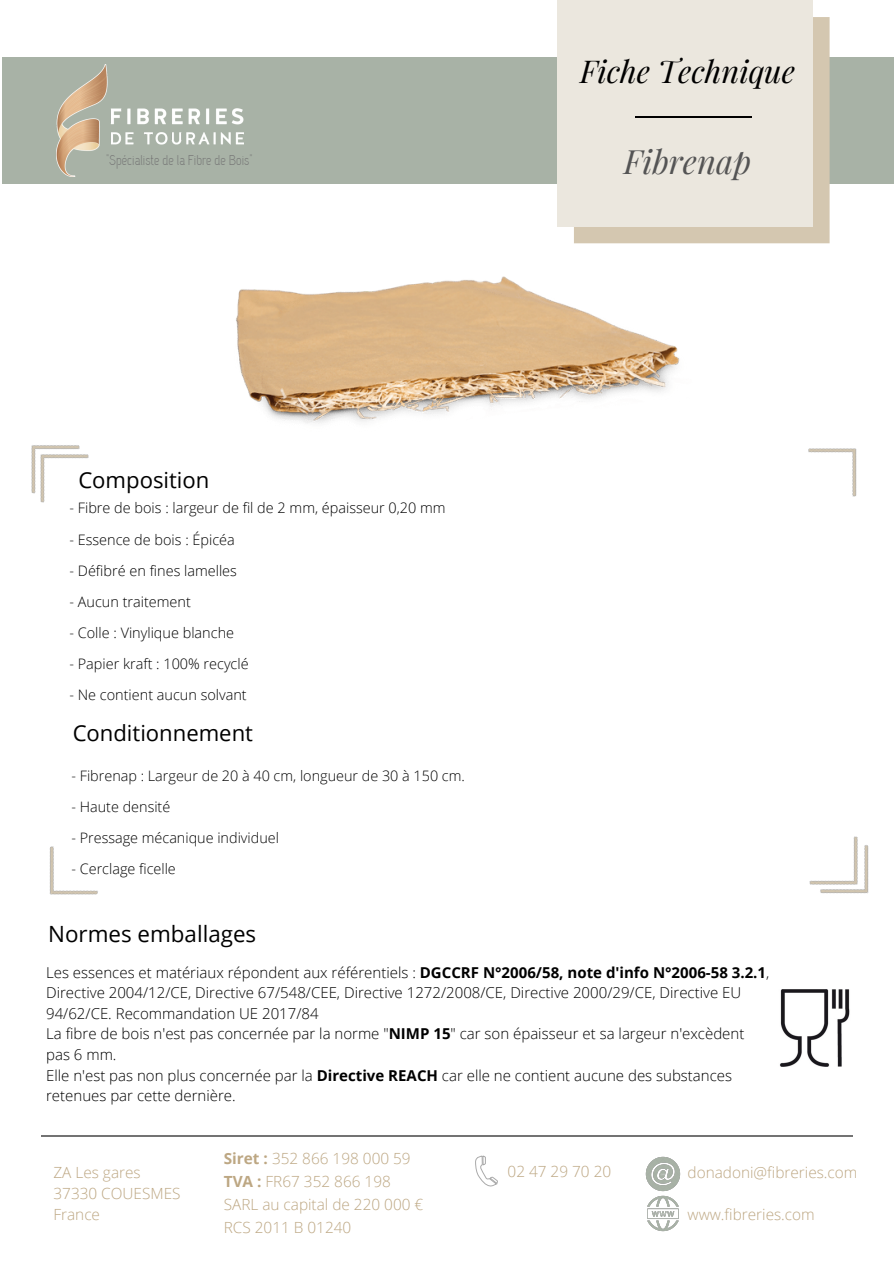
<style>
.page{position:relative;width:894px;height:1264px;background:#fff}
.page>*{position:absolute;margin:0;border:0;box-sizing:border-box;transform-origin:0 0}
.t1{font:italic 32.85px "Playfair Display";color:#545454}
.t2{font:italic 30.9px "Playfair Display";color:#000}
.t3{font:22.35px "Open Sans";color:#000}
.t4{font:22.05px "Open Sans";color:#000}
.t5{font:300 15.3px/23.1px "Open Sans";color:#bda783}
.t6{font:300 15px/20.5px "Open Sans";color:#000}
.t7{font:300 14.4px "Open Sans";color:#000}
.t8{font:14.1px "Capsuula";color:#737373}
.s1{font-weight:700}
</style>
<div class="page">
<div style="left:2px;top:57px;width:891px;height:126px;background:#a8b2a6"></div>
<div style="left:770px;top:17px;width:59px;height:226px;background:#d4c7b0"></div>
<div style="left:556px;top:0;width:256px;height:226px;background:#ebe7de"></div>
<img style="left:31px;top:445px;width:58px;height:58px">
<img style="left:809px;top:836px;width:60px;height:58px">
<img style="left:49px;top:846px;width:49px;height:49px">
<img style="left:808px;top:448px;width:49px;height:49px">
<img style="left:56px;top:64px;width:187px;height:113px">
<img style="left:780px;top:989px;width:70px;height:77px">
<hr style="left:41px;top:1135px;width:811px;height:1px;background:#737373">
<svg style="left:475px;top:1155px;width:22px;height:31px"></svg>
<img style="left:645px;top:1156px;width:36px;height:36px">
<img style="left:647px;top:1195px;width:32px;height:37px">
<img style="left:115px;top:111px;width:655px;height:313px">
<h2 class="t2" style="left:580px;top:50px;width:216px">Fiche Technique</h2>
<p class="t8" style="left:106px;top:152px;width:148px">"Spécialiste de la Fibre de Bois"</p>
<h1 class="t1" style="left:623px;top:139px;width:129px">Fibrenap</h1>
<h3 class="t4" style="left:78px;top:464px;width:132px">Composition</h3>
<p class="t7" style="left:69px;top:498px;width:377px">- Fibre de bois : largeur de fil de 2 mm, épaisseur 0,20 mm</p>
<p class="t7" style="left:69px;top:529px;width:167px">- Essence de bois : Épicéa</p>
<p class="t7" style="left:69px;top:560px;width:169px">- Défibré en fines lamelles</p>
<p class="t7" style="left:69px;top:591px;width:123px">- Aucun traitement</p>
<p class="t7" style="left:69px;top:622px;width:166px">- Colle : Vinylique blanche</p>
<p class="t7" style="left:69px;top:654px;width:181px">- Papier kraft : 100% recyclé</p>
<p class="t7" style="left:69px;top:685px;width:179px">- Ne contient aucun solvant</p>
<h3 class="t4" style="left:73px;top:717px;width:182px">Conditionnement</h3>
<p class="t7" style="left:71px;top:765px;width:395px">- Fibrenap : Largeur de 20 à 40 cm, longueur de 30 à 150 cm.</p>
<p class="t7" style="left:71px;top:796px;width:100px">- Haute densité</p>
<p class="t7" style="left:71px;top:827px;width:209px">- Pressage mécanique individuel</p>
<p class="t7" style="left:71px;top:858px;width:106px">- Cerclage ficelle</p>
<h3 class="t3" style="left:48px;top:918px;width:209px">Normes emballages</h3>
<p class="t6" style="left:46px;top:961px;width:724px">Les essences et matériaux répondent aux référentiels : <span class="s1">DGCCRF N°2006/58, note d'info N°2006-58 3.2.1</span>, Directive 2004/12/CE, Directive 67/548/CEE, Directive 1272/2008/CE, Directive 2000/29/CE, Directive EU 94/62/CE. Recommandation UE 2017/84<br>La fibre de bois n'est pas concernée par la norme "<span class="s1">NIMP 15</span>" car son épaisseur et sa largeur n'excèdent pas 6 mm.<br>Elle n'est pas non plus concernée par la <span class="s1">Directive REACH</span> car elle ne contient aucune des substances retenues par cette dernière.</p>
<p class="t5" style="left:53px;top:1161px;width:129px;line-height:21.1px">ZA Les gares<br>37330 COUESMES<br>France</p>
<p class="t5" style="left:224px;top:1146px;width:201px"><span class="s1">Siret :</span> 352 866 198 000 59<br><span class="s1">TVA :</span> FR67 352 866 198<br>SARL au capital de 220 000 €<br>RCS 2011 B 01240</p>
<p class="t5" style="left:507px;top:1159px;width:105px">02 47 29 70 20</p>
<p class="t5" style="left:687px;top:1160px;width:171px">donadoni@fibreries.com</p>
<p class="t5" style="left:687px;top:1202px;width:129px">www.fibreries.com</p>
</div>
